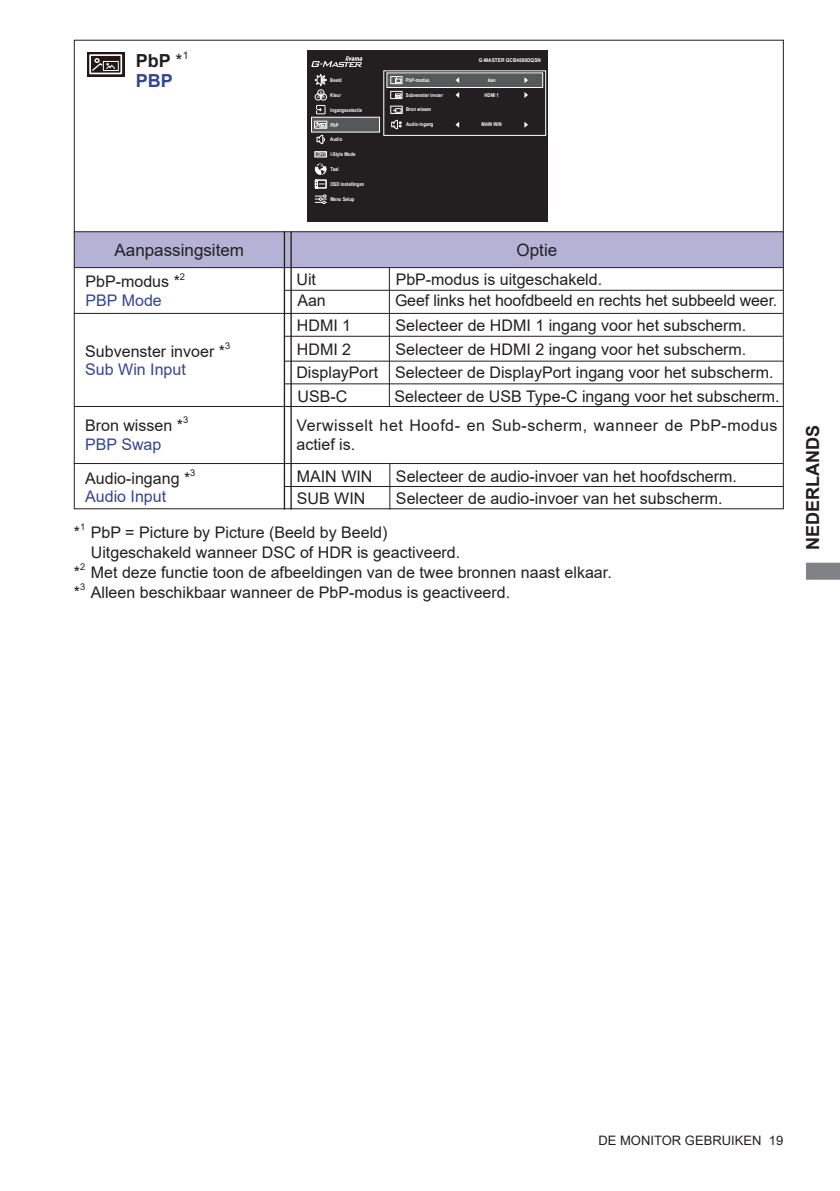
<style>
.page{position:relative;width:840px;height:1191px;background:#fff}
.page>*{position:absolute;margin:0;border:0;box-sizing:border-box;transform-origin:0 0}
.t1{font:700 18px "Arial";color:#231f20}
.t2{font:700 18px "Arial";color:#334595}
.t3{font:17px "Arial";color:#231f20}
.t4{font:16px/19.8px "Arial";color:#231f20}
.t5{font:16px/18.4px "Arial";letter-spacing:.03em;color:#231f20}
.t6{font:16px "Arial";color:#334595}
.t7{font:13px "Arial";color:#231f20}
.t8{font:10.4px "Arial";color:#231f20}
.t9{font:9.4px "Arial";color:#231f20}
.t10{font:700 5.2px "Arial";color:#fff;scale:.81 1}
.t11{font:700 5.2px "Arial";color:#fff;scale:.91 1}
.s1{font-weight:400}
</style>
<div class="page">
<svg style="left:806px;top:562px;width:33px;height:18px"></svg>
<div style="left:74px;top:232px;width:708px;height:35px;background:#b4b3d5;border:2px solid #b4b3d5"></div>
<hr style="left:74px;top:231px;width:708px;height:1px;background:#231f20">
<hr style="left:283px;top:231px;width:2px;height:278px;background:#231f20">
<hr style="left:290px;top:231px;width:1px;height:278px;background:#231f20">
<hr style="left:74px;top:267px;width:709px;height:1px;background:#231f20">
<hr style="left:284px;top:336px;width:498px;height:1px;background:#231f20">
<hr style="left:284px;top:290px;width:498px;height:1px;background:#231f20">
<hr style="left:74px;top:313px;width:708px;height:1px;background:#231f20">
<hr style="left:388px;top:267px;width:1px;height:140px;background:#231f20">
<hr style="left:284px;top:361px;width:498px;height:1px;background:#231f20">
<hr style="left:284px;top:383px;width:498px;height:1px;background:#231f20">
<hr style="left:74px;top:406px;width:709px;height:1px;background:#231f20">
<hr style="left:389px;top:463px;width:1px;height:46px;background:#231f20">
<hr style="left:74px;top:463px;width:708px;height:1px;background:#231f20">
<hr style="left:284px;top:486px;width:498px;height:1px;background:#231f20">
<svg style="left:87px;top:52px;width:37px;height:25px"></svg>
<div style="left:89px;top:54px;width:33px;height:20px;border:2px solid #fff"></div>
<div style="left:103px;top:61px;width:16px;height:10px;border:1px solid #fff"></div>
<svg style="left:91px;top:58px;width:25px;height:14px"></svg>
<div style="left:307px;top:50px;width:240px;height:171px;background:#231f20"></div>
<div style="left:311px;top:117px;width:68px;height:15px;background:#57585a"></div>
<div style="left:311px;top:117px;width:68px;height:15px;border:1px solid #fff"></div>
<div style="left:383px;top:70px;width:162px;height:66px;border:1px solid #fff"></div>
<svg style="left:455px;top:122px;width:4px;height:6px"></svg>
<svg style="left:524px;top:122px;width:3px;height:6px"></svg>
<div style="left:386px;top:73px;width:156px;height:14px;background:#57585a"></div>
<div style="left:386px;top:73px;width:156px;height:15px;border:1px solid #fff"></div>
<svg style="left:455px;top:92px;width:4px;height:6px"></svg>
<svg style="left:524px;top:92px;width:3px;height:6px"></svg>
<div style="left:390px;top:76px;width:12px;height:8px;border:1px solid #fff"></div>
<svg style="left:391px;top:76px;width:9px;height:8px"></svg>
<svg style="left:455px;top:77px;width:4px;height:6px"></svg>
<svg style="left:524px;top:77px;width:3px;height:6px"></svg>
<div style="left:390px;top:91px;width:12px;height:8px;border:1px solid #fff"></div>
<svg style="left:395px;top:94px;width:6px;height:4px"></svg>
<div style="left:390px;top:106px;width:12px;height:8px;border:1px solid #fff"></div>
<svg style="left:393px;top:108px;width:8px;height:5px"></svg>
<svg style="left:391px;top:120px;width:10px;height:9px"></svg>
<svg style="left:311px;top:56px;width:51px;height:11px"></svg>
<svg style="left:315px;top:74px;width:11px;height:12px"></svg>
<div style="left:317px;top:90px;width:7px;height:6px;border:1px solid #fff;border-radius:50%"></div>
<svg style="left:315px;top:92px;width:11px;height:8px"></svg>
<div style="left:316px;top:105px;width:9px;height:9px;border:1px solid #fff"></div>
<svg style="left:316px;top:135px;width:9px;height:9px"></svg>
<div style="left:314px;top:179px;width:12px;height:9px;border:1px solid #fff"></div>
<svg style="left:315px;top:163px;width:11px;height:25px"></svg>
<svg style="left:315px;top:194px;width:11px;height:10px"></svg>
<div style="left:314px;top:121px;width:13px;height:8px;border:1px solid #fff"></div>
<svg style="left:315px;top:122px;width:11px;height:6px"></svg>
<div style="left:314px;top:151px;width:12px;height:6px;border:1px solid #fff"></div>
<svg style="left:315px;top:152px;width:11px;height:4px"></svg>
<p class="t1" style="left:136px;top:48px;width:48px">PbP <span class="s1">*</span></p>
<p class="t8" style="left:182px;top:48px;width:7px">1</p>
<p class="t2" style="left:136px;top:68px;width:39px">PBP</p>
<p class="t10" style="left:330px;top:77px;width:16px">Beeld</p>
<p class="t10" style="left:330px;top:92px;width:15px">Kleur</p>
<p class="t10" style="left:330px;top:121px;width:12px">PbP</p>
<p class="t10" style="left:330px;top:151px;width:32px">i-Style Mode</p>
<p class="t10" style="left:330px;top:166px;width:12px">Taal</p>
<p class="t10" style="left:330px;top:181px;width:44px">OSD instellingen</p>
<p class="t10" style="left:330px;top:106px;width:41px">Ingangsselectie</p>
<p class="t10" style="left:330px;top:136px;width:16px">Audio</p>
<p class="t10" style="left:330px;top:195px;width:31px">Menu Setup</p>
<p class="t11" style="left:478px;top:57px;width:70px">G-MASTER GCB4580DQSN</p>
<p class="t10" style="left:406px;top:76px;width:31px">PbP-modus</p>
<p class="t10" style="left:487px;top:76px;width:11px">Aan</p>
<p class="t10" style="left:484px;top:91px;width:19px">HDMI 1</p>
<p class="t10" style="left:405px;top:91px;width:47px">Subvenster invoer</p>
<p class="t10" style="left:406px;top:106px;width:33px">Bron wissen</p>
<p class="t10" style="left:406px;top:121px;width:35px">Audio-ingang</p>
<p class="t10" style="left:481px;top:121px;width:27px">MAIN WIN</p>
<p class="t3" style="left:114px;top:238px;width:131px">Aanpassingsitem</p>
<p class="t3" style="left:516px;top:238px;width:42px">Optie</p>
<p class="t4" style="left:296px;top:269px;width:21px">Uit</p>
<p class="t4" style="left:395px;top:269px;width:208px">PbP-modus is uitgeschakeld.</p>
<p class="t4" style="left:297px;top:291px;width:30px">Aan</p>
<p class="t4" style="left:395px;top:291px;width:383px">Geef links het hoofdbeeld en rechts het subbeeld weer.</p>
<p class="t4" style="left:395px;top:339px;width:352px">Selecteer de HDMI 2 ingang voor het subscherm.</p>
<p class="t4" style="left:85px;top:272px;width:96px">PbP-modus *</p>
<p class="t9" style="left:180px;top:270px;width:7px">2</p>
<p class="t6" style="left:85px;top:289px;width:78px">PBP Mode</p>
<p class="t4" style="left:395px;top:315px;width:352px">Selecteer de HDMI 1 ingang voor het subscherm.</p>
<p class="t4" style="left:297px;top:315px;width:56px">HDMI 1</p>
<p class="t4" style="left:85px;top:341px;width:141px">Subvenster invoer *</p>
<p class="t9" style="left:225px;top:339px;width:7px">3</p>
<p class="t6" style="left:85px;top:359px;width:102px">Sub Win Input</p>
<p class="t4" style="left:297px;top:339px;width:56px">HDMI 2</p>
<p class="t4" style="left:296px;top:363px;width:478px">DisplayPort Selecteer de DisplayPort ingang voor het subscherm.</p>
<p class="t4" style="left:85px;top:415px;width:99px">Bron wissen *</p>
<p class="t9" style="left:183px;top:413px;width:7px">3</p>
<p class="t6" style="left:85px;top:433px;width:78px">PBP Swap</p>
<p class="t4" style="left:297px;top:386px;width:51px">USB-C</p>
<p class="t4" style="left:394px;top:386px;width:386px">Selecteer de USB Type-C ingang voor het subscherm.</p>
<p class="t5" style="left:296px;top:416px;width:482px">Verwisselt het Hoofd- en Sub-scherm, wanneer de PbP-modus actief is.</p>
<p class="t9" style="left:190px;top:466px;width:7px">3</p>
<p class="t4" style="left:85px;top:468px;width:106px">Audio-ingang *</p>
<p class="t4" style="left:297px;top:466px;width:77px">MAIN WIN</p>
<p class="t4" style="left:396px;top:466px;width:342px">Selecteer de audio-invoer van het hoofdscherm.</p>
<p class="t6" style="left:85px;top:485px;width:82px">Audio Input</p>
<p class="t4" style="left:297px;top:488px;width:70px">SUB WIN</p>
<p class="t4" style="left:396px;top:488px;width:328px">Selecteer de audio-invoer van het subscherm.</p>
<p class="t4" style="left:74px;top:522px;width:8px">*</p>
<p class="t9" style="left:80px;top:520px;width:7px">1</p>
<p class="t4" style="left:91px;top:522px;width:371px">PbP = Picture by Picture (Beeld by Beeld)<br>Uitgeschakeld wanneer DSC of HDR is geactiveerd.</p>
<p class="t4" style="left:74px;top:562px;width:8px">*</p>
<p class="t9" style="left:80px;top:560px;width:7px">2</p>
<p class="t4" style="left:91px;top:562px;width:522px">Met deze functie toon de afbeeldingen van de twee bronnen naast elkaar.</p>
<p class="t4" style="left:74px;top:582px;width:8px">*</p>
<p class="t9" style="left:80px;top:580px;width:7px">3</p>
<p class="t4" style="left:91px;top:582px;width:420px">Alleen beschikbaar wanneer de PbP-modus is geactiveerd.</p>
<p class="t1" style="left:799px;top:550px;width:126px;rotate:-90deg">NEDERLANDS</p>
<p class="t7" style="left:598px;top:1131px;width:186px">DE MONITOR GEBRUIKEN 19</p>
</div>
